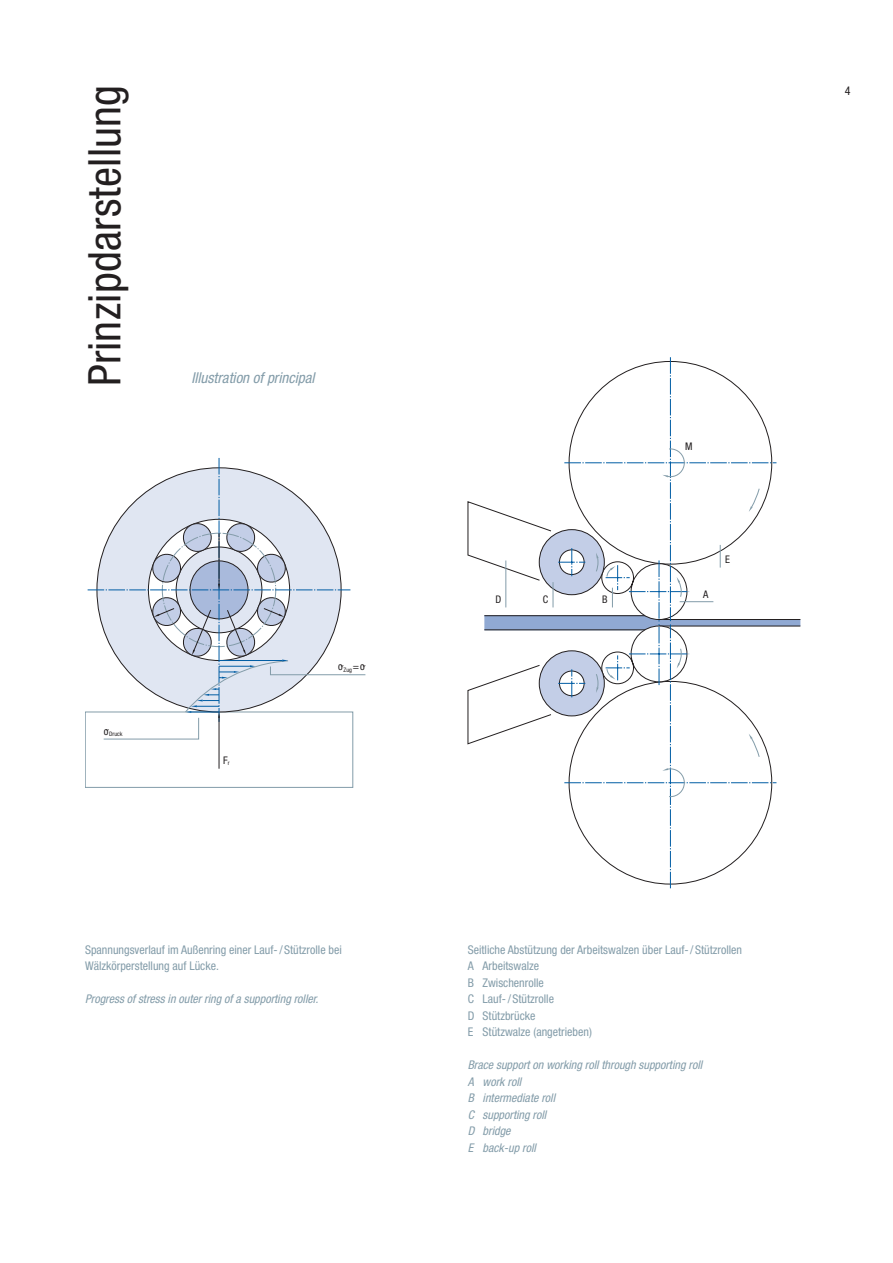
<style>
.page{position:relative;width:893px;height:1263px;background:#fff}
.page>*{position:absolute;margin:0;border:0;box-sizing:border-box;transform-origin:0 0}
.t1{font:condensed 45px "Helvetica Neue";letter-spacing:.005em;color:#231f20}
.t2{font:italic condensed 15px "Helvetica Neue";color:#839ca9}
.t3{font:condensed 12px/16.5px "Helvetica Neue";color:#839ca9}
.t4{font:italic condensed 12px/16.5px "Helvetica Neue";color:#839ca9}
.t5{font:condensed 12px "Helvetica Neue";color:#231f20}
.t6{font:condensed 10.5px "Helvetica Neue";color:#231f20}
.t7{font:condensed 6.15px "Helvetica Neue";color:#231f20}
.s1{font-size:10.5px}
</style>
<div class="page">
<div style="left:85px;top:712px;width:268px;height:76px;border:1px solid #839ca9"></div>
<hr style="left:219px;top:718px;width:1px;height:51px;background:#231f20">
<svg style="left:88px;top:458px;width:277px;height:281px"></svg>
<svg style="left:468px;top:357px;width:332px;height:531px"></svg>
<h1 class="t1" style="left:88px;top:386px;width:303px;rotate:-90deg">Prinzipdarstellung</h1>
<p class="t2" style="left:191px;top:372px;width:125px">Illustration of principal</p>
<p class="t7" style="left:104px;top:731px;width:20px"><sup>o</sup><span class="s1">˘</span>Druck</p>
<p class="t6" style="left:223px;top:756px;width:8px">F<sub>r</sub></p>
<p class="t6" style="left:338px;top:663px;width:29px">o˘<sub>Zug</sub>=o˘</p>
<p class="t3" style="left:85px;top:942px;width:258px">Spannungsverlauf im Außenring einer Lauf- / Stützrolle bei<br>Wälzkörperstellung auf Lücke.</p>
<p class="t4" style="left:85px;top:991px;width:235px">Progress of stress in outer ring of a supporting roller.</p>
<p class="t6" style="left:495px;top:596px;width:7px">D</p>
<p class="t6" style="left:543px;top:596px;width:7px">C</p>
<p class="t6" style="left:602px;top:596px;width:7px">B</p>
<p class="t6" style="left:685px;top:443px;width:9px">M</p>
<p class="t6" style="left:703px;top:590px;width:7px">A</p>
<p class="t6" style="left:725px;top:556px;width:6px">E</p>
<p class="t3" style="left:468px;top:942px;width:276px">Seitliche Abstützung der Arbeitswalzen über Lauf- / Stützrollen<br>A Arbeitswalze<br>B Zwischenrolle<br>C Lauf- / Stützrolle<br>D Stützbrücke<br>E Stützwalze (angetrieben)</p>
<p class="t4" style="left:468px;top:1057px;width:236px">Brace support on working roll through supporting roll<br>A work roll<br>B intermediate roll<br>C supporting roll<br>D bridge<br>E back-up roll</p>
<p class="t5" style="left:845px;top:86px;width:7px">4</p>
</div>
